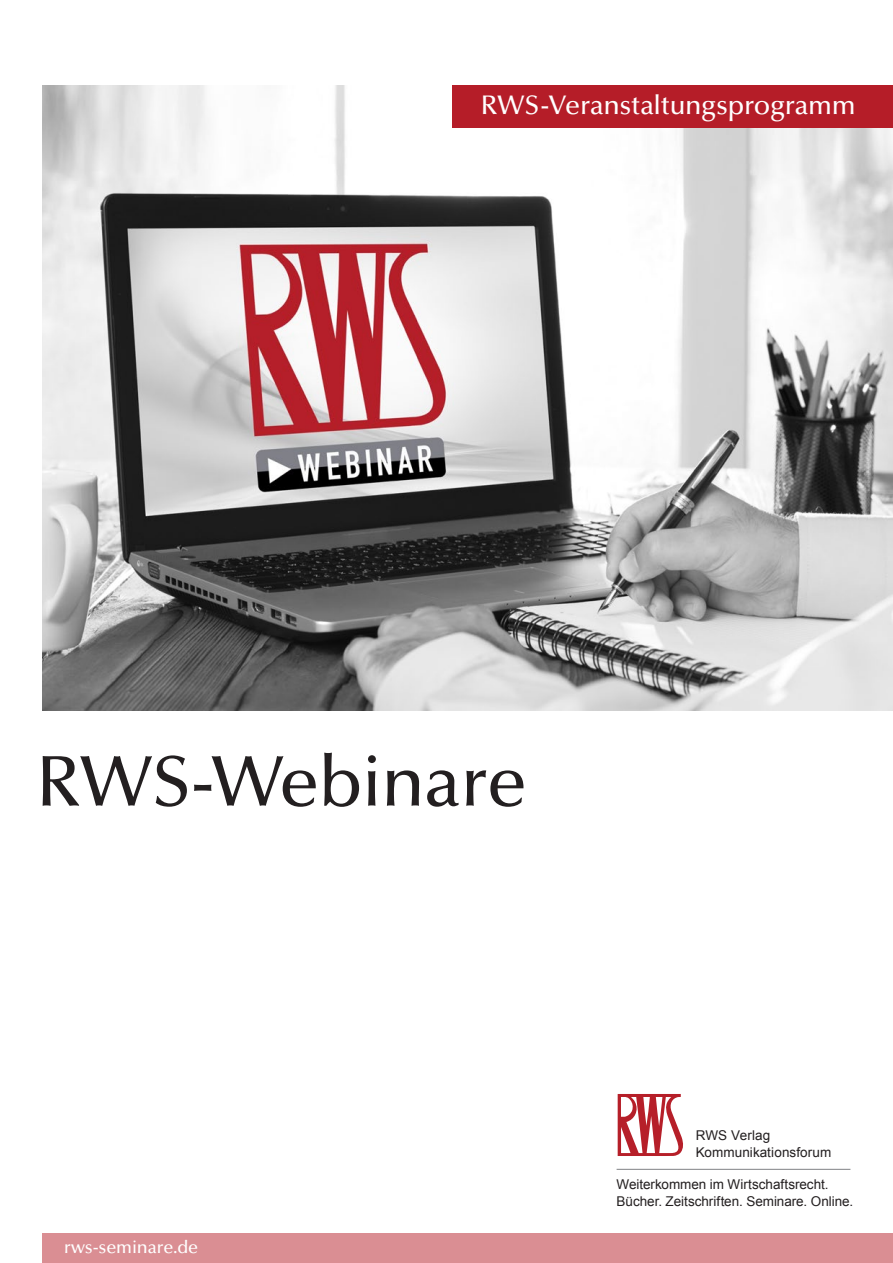
<style>
.page{position:relative;width:893px;height:1263px;background:#fff}
.page>*{position:absolute;margin:0;border:0;box-sizing:border-box;transform-origin:0 0}
.t1{font:500 72px "Optima LT Pro";letter-spacing:-.01em;color:#231f20}
.t2{font:500 27px "Optima LT Pro";letter-spacing:-.015em;color:#fff}
.t3{font:500 18px "Optima LT Pro";letter-spacing:-.01em;color:#fff}
.t4{font:13.5px/17.2px "Arial";color:#231f20}
</style>
<div class="page">
<img style="left:43px;top:85px;width:850px;height:625px">
<svg style="left:618px;top:1094px;width:65px;height:62px"></svg>
<hr style="left:617px;top:1169px;width:233px;height:1px;background:#808285">
<div style="left:452px;top:85px;width:441px;height:43px;background:#b51d28"></div>
<div style="left:43px;top:1233px;width:850px;height:30px;background:#da8e93"></div>
<h2 class="t2" style="left:481px;top:88px;width:376px">RWS-Veranstaltungsprogramm</h2>
<h1 class="t1" style="left:36px;top:736px;width:492px">RWS-Webinare</h1>
<h3 class="t3" style="left:64px;top:1236px;width:136px">rws-seminare.de</h3>
<p class="t4" style="left:696px;top:1126px;width:137px">RWS Verlag<br>Kommunikationsforum</p>
<p class="t4" style="left:617px;top:1175px;width:238px">Weiterkommen im Wirtschaftsrecht.<br>Bücher. Zeitschriften. Seminare. Online.</p>
</div>
